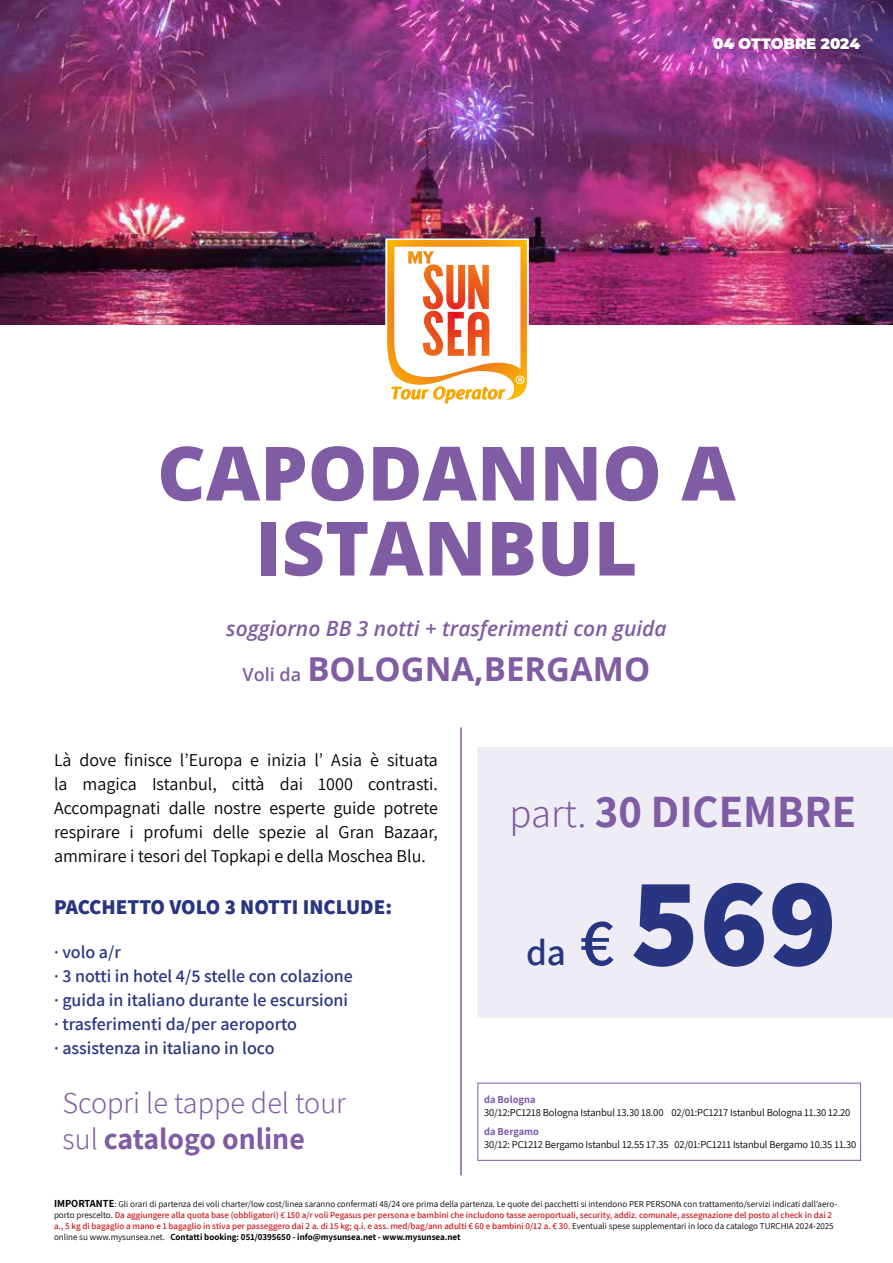
<style>
.page{position:relative;width:893px;height:1263px;background:#fff}
.page>*{position:absolute;margin:0;border:0;box-sizing:border-box;transform-origin:0 0}
.t1{font:800 127.5px "Assistant";color:#283583}
.t2{font:800 75px/75px "Open Sans";color:#7f5ca3;text-align:center}
.t3{font:700 45px "Assistant";color:#7f5ca3}
.t4{font:700 33px "Open Sans";color:#7f5ca3}
.t5{font:300 30px/36px "Assistant";color:#7f5ca3}
.t6{font:italic 600 21px "Open Sans";color:#7f5ca3}
.t7{font:800 21px "Assistant";color:#283583}
.t8{font:18px/24px "Assistant";color:#000;text-align:justify}
.t9{font:600 18px/24px "Assistant";color:#283583}
.t10{font:900 15px "Montserrat";color:#fff}
.t11{font:10.5px "Assistant";letter-spacing:-.01em;color:#000}
.t12{font:700 10.5px "Assistant";color:#7f5ca3}
.t13{font:600 9px/10.8px "Assistant";color:#cd171a}
.s1{font-weight:600;font-size:18px}
.s2{font-weight:700}
.s3{font-weight:300;font-size:40.5px}
.s4{font-weight:600;font-size:37.5px}
.s5{font-weight:600;font-size:67.5px}
.s6{font-weight:700;font-size:10.5px;color:#000}
.s7{font-weight:400;color:#000}
.s8{font-weight:700;color:#000}
</style>
<div class="page">
<img style="left:0;top:0;width:893px;height:324px">
<svg style="left:385px;top:238px;width:144px;height:166px"></svg>
<hr style="left:460px;top:727px;width:2px;height:448px;background:#7f5ca3">
<div style="left:477px;top:1083px;width:384px;height:78px;border:1px solid #7f5ca3"></div>
<div style="left:478px;top:747px;width:415px;height:270px;background:#eeedf5"></div>
<h3 class="t10" style="left:713px;top:32px;width:148px">04 OTTOBRE 2024</h3>
<h2 class="t2" style="left:157px;top:432px;width:580px">CAPODANNO A<br>ISTANBUL</h2>
<h3 class="t6" style="left:226px;top:613px;width:442px">soggiorno BB 3 notti + trasferimenti con guida</h3>
<h3 class="t4" style="left:243px;top:645px;width:409px"><span class="s1">Voli da</span> BOLOGNA,BERGAMO</h3>
<p class="t8" style="left:54px;top:747px;width:385px">Là dove finisce l’Europa e inizia l’ Asia è situata la magica Istanbul, città dai 1000 contrasti.<br>Accompagnati dalle nostre esperte guide potrete respirare i profumi delle spezie al Gran Bazaar, ammirare i tesori del Topkapi e della Moschea Blu.</p>
<h3 class="t7" style="left:54px;top:893px;width:340px">PACCHETTO VOLO 3 NOTTI INCLUDE:</h3>
<h3 class="t9" style="left:54px;top:939px;width:300px">· volo a/r<br>· 3 notti in hotel 4/5 stelle con colazione · guida in italiano durante le escursioni · trasferimenti da/per aeroporto<br>· assistenza in italiano in loco</h3>
<h3 class="t5" style="left:63px;top:1084px;width:285px">Scopri le tappe del tour sul <span class="s2">catalogo online</span></h3>
<h3 class="t3" style="left:510px;top:781px;width:348px"><span class="s3">part.</span> 30 DICEMBRE</h3>
<h1 class="t1" style="left:526px;top:835px;width:312px"><span class="s4">da</span> <span class="s5">€</span> 569</h1>
<p class="t12" style="left:484px;top:1092px;width:53px">da Bologna</p>
<p class="t11" style="left:484px;top:1105px;width:368px">30/12:PC1218 Bologna Istanbul 13.30 18.00 02/01:PC1217 Istanbul Bologna 11.30 12.20</p>
<p class="t12" style="left:484px;top:1124px;width:56px">da Bergamo</p>
<p class="t11" style="left:484px;top:1137px;width:374px">30/12: PC1212 Bergamo Istanbul 12.55 17.35 02/01:PC1211 Istanbul Bergamo 10.35 11.30</p>
<p class="t13" style="left:54px;top:1198px;width:785px"><span class="s6">IMPORTANTE</span><span class="s7">: Gli orari di partenza dei voli charter/low cost/linea saranno confermati 48/24 ore prima della partenza. Le quote dei pacchetti si intendono PER PERSONA con trattamento/servizi indicati dall’aero&shy;porto prescelto.</span> Da aggiungere alla quota base (obbligatori) € 150 a/r voli Pegasus per persona e bambini che includono tasse aeroportuali, security, addiz. comunale, assegnazione del posto al check in dai 2 a., 5 kg di bagaglio a mano e 1 bagaglio in stiva per passeggero dai 2 a. di 15 kg; q.i. e ass. med/bag/ann adulti € 60 e bambini 0/12 a. € 30. <span class="s7">Eventuali spese supplementari in loco da catalogo TURCHIA 2024-2025 online su www.mysunsea.net.</span> <span class="s8">Contatti booking: 051/0395650 - info@mysunsea.net - www.mysunsea.net</span></p>
</div>
